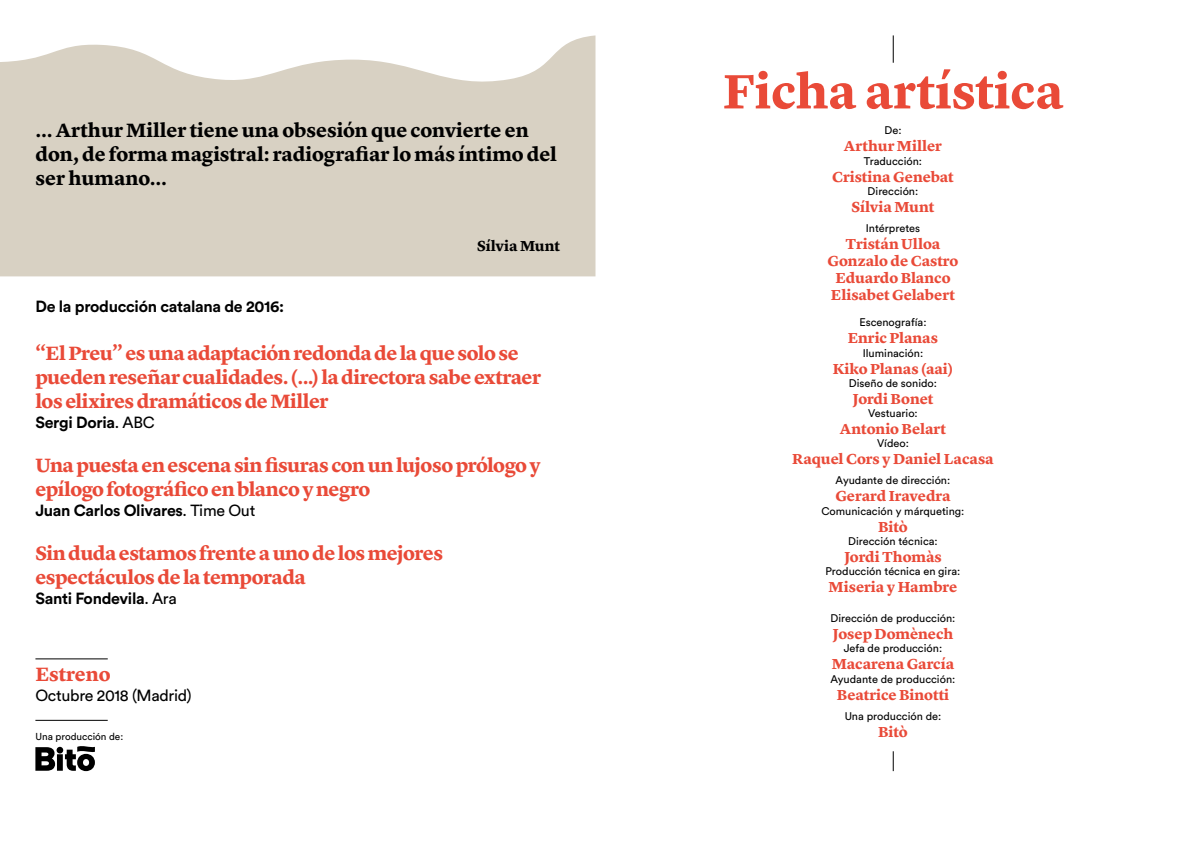
<style>
.page{position:relative;width:1191px;height:842px;background:#fff}
.page>*{position:absolute;margin:0;border:0;box-sizing:border-box;transform-origin:0 0}
.t1{font:700 50px "Lyon Text";color:#e94a38}
.t2{font:700 20px/24px "Lyon Text";letter-spacing:-.02em;color:#e94a38}
.t3{font:700 20px/24px "Lyon Text";color:#000}
.t4{font:700 16px "Circular Std";letter-spacing:-.02em;color:#000}
.t5{font:16px "Circular Std";letter-spacing:-.02em;color:#000}
.t6{font:700 15px/17px "Lyon Text";color:#e94a38;text-align:center}
.t7{font:700 15px "Lyon Text";color:#000}
.t8{font:11px "Circular Std";color:#000}
.t9{font:10px "Circular Std";color:#000}
.s1{font-weight:400}
</style>
<div class="page">
<svg style="left:893px;top:35px;width:1px;height:28px"></svg>
<svg style="left:893px;top:751px;width:1px;height:20px"></svg>
<svg style="left:0;top:35px;width:595px;height:241px;background:#dcd6ca"></svg>
<svg style="left:35px;top:746px;width:60px;height:25px"></svg>
<hr style="left:35px;top:720px;width:73px;height:1px;background:#000">
<hr style="left:35px;top:659px;width:73px;height:1px;background:#000">
<p class="t3" style="left:35px;top:117px;width:523px">... Arthur Miller tiene una obsesión que convierte en don, de forma magistral: radiografiar lo más íntimo del ser humano...</p>
<p class="t7" style="left:477px;top:234px;width:84px">Sílvia Munt</p>
<p class="t4" style="left:35px;top:296px;width:250px">De la producción catalana de 2016:</p>
<p class="t2" style="left:35px;top:339px;width:507px">“El Preu” es una adaptación redonda de la que solo se pueden reseñar cualidades. (...) la directora sabe extraer los elixires dramáticos de Miller</p>
<p class="t4" style="left:35px;top:412px;width:121px">Sergi Doria<span class="s1">. ABC</span></p>
<p class="t2" style="left:35px;top:451px;width:507px">Una puesta en escena sin fisuras con un lujoso prólogo y epílogo fotográfico en blanco y negro</p>
<p class="t4" style="left:35px;top:500px;width:221px">Juan Carlos Olivares<span class="s1">. Time Out</span></p>
<p class="t2" style="left:35px;top:539px;width:409px">Sin duda estamos frente a uno de los mejores espectáculos de la temporada</p>
<p class="t4" style="left:35px;top:588px;width:143px">Santi Fondevila<span class="s1">. Ara</span></p>
<p class="t2" style="left:35px;top:661px;width:77px">Estreno</p>
<p class="t5" style="left:35px;top:686px;width:158px">Octubre 2018 (Madrid)</p>
<p class="t9" style="left:35px;top:731px;width:89px">Una producción de:</p>
<h1 class="t1" style="left:723px;top:53px;width:342px">Ficha artística</h1>
<p class="t8" style="left:884px;top:124px;width:19px">De:</p>
<p class="t6" style="left:844px;top:137px;width:100px">Arthur Miller</p>
<p class="t8" style="left:864px;top:154px;width:60px">Traducción:</p>
<p class="t6" style="left:832px;top:167px;width:123px">Cristina Genebat</p>
<p class="t8" style="left:867px;top:184px;width:52px">Dirección:</p>
<p class="t6" style="left:851px;top:197px;width:84px">Sílvia Munt</p>
<p class="t8" style="left:865px;top:221px;width:56px">Intérpretes</p>
<p class="t6" style="left:827px;top:234px;width:132px">Tristán Ulloa<br>Gonzalo de Castro<br>Eduardo Blanco<br>Elisabet Gelabert</p>
<p class="t8" style="left:859px;top:316px;width:69px">Escenografía:</p>
<p class="t6" style="left:848px;top:329px;width:92px">Enric Planas</p>
<p class="t8" style="left:862px;top:346px;width:62px">Iluminación:</p>
<p class="t6" style="left:833px;top:359px;width:121px">Kiko Planas (aai)</p>
<p class="t8" style="left:849px;top:376px;width:90px">Diseño de sonido:</p>
<p class="t6" style="left:852px;top:389px;width:82px">Jordi Bonet</p>
<p class="t8" style="left:868px;top:406px;width:51px">Vestuario:</p>
<p class="t6" style="left:840px;top:419px;width:108px">Antonio Belart</p>
<p class="t8" style="left:877px;top:437px;width:33px">Vídeo:</p>
<p class="t6" style="left:792px;top:449px;width:203px">Raquel Cors y Daniel Lacasa</p>
<p class="t8" style="left:835px;top:474px;width:116px">Ayudante de dirección:</p>
<p class="t6" style="left:835px;top:487px;width:117px">Gerard Iravedra</p>
<p class="t8" style="left:821px;top:504px;width:144px">Comunicación y márqueting:</p>
<p class="t6" style="left:878px;top:517px;width:31px">Bitò</p>
<p class="t8" style="left:848px;top:534px;width:91px">Dirección técnica:</p>
<p class="t6" style="left:844px;top:547px;width:99px">Jordi Thomàs</p>
<p class="t8" style="left:825px;top:564px;width:136px">Producción técnica en gira:</p>
<p class="t6" style="left:828px;top:577px;width:130px">Miseria y Hambre</p>
<p class="t8" style="left:830px;top:612px;width:126px">Dirección de producción:</p>
<p class="t6" style="left:832px;top:624px;width:122px">Josep Domènech</p>
<p class="t8" style="left:843px;top:642px;width:100px">Jefa de producción:</p>
<p class="t6" style="left:831px;top:655px;width:124px">Macarena García</p>
<p class="t8" style="left:830px;top:672px;width:126px">Ayudante de producción:</p>
<p class="t6" style="left:836px;top:685px;width:114px">Beatrice Binotti</p>
<p class="t8" style="left:844px;top:709px;width:98px">Una producción de:</p>
<p class="t6" style="left:878px;top:722px;width:31px">Bitò</p>
</div>
